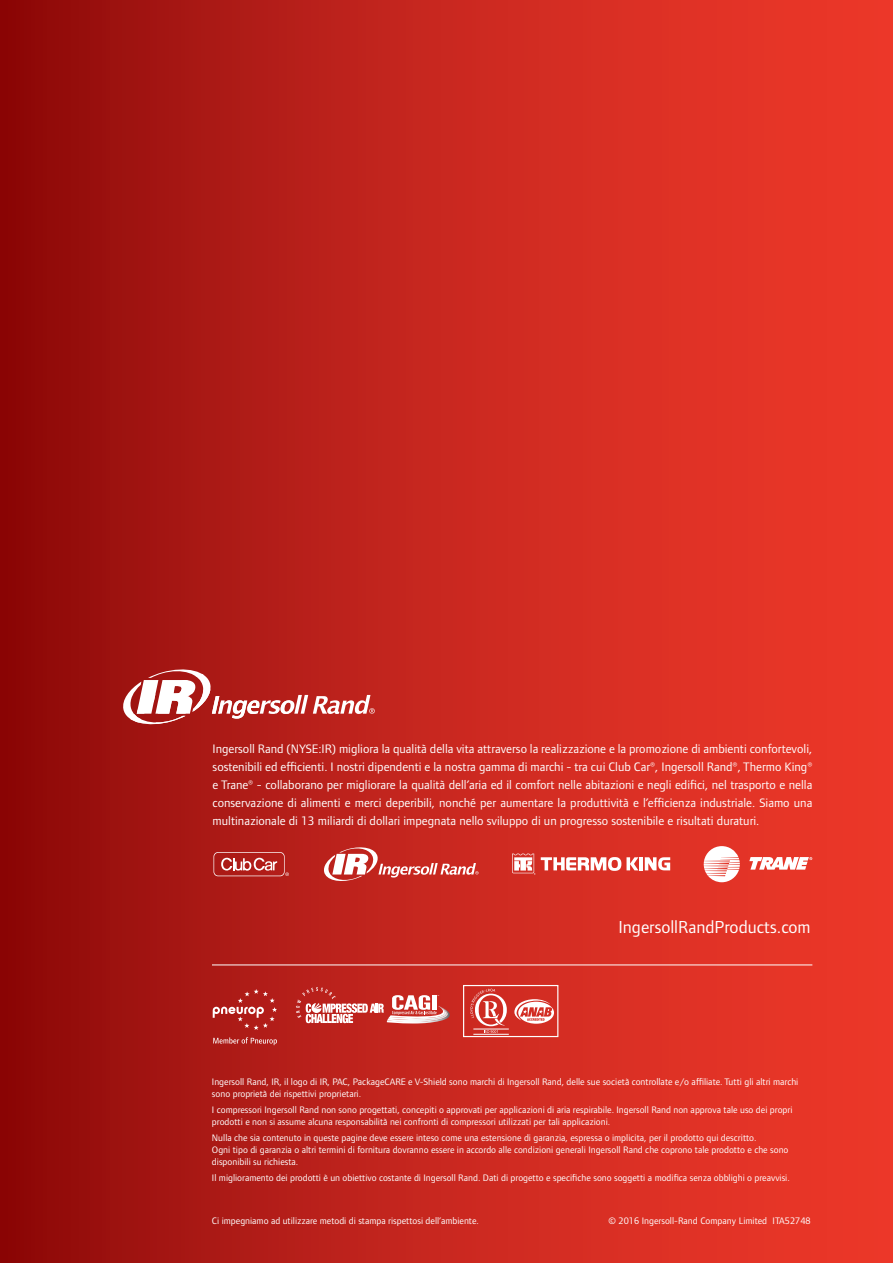
<style>
.page{position:relative;width:893px;height:1263px;background:#fff}
.page>*{position:absolute;margin:0;border:0;box-sizing:border-box;transform-origin:0 0}
.t1{font:18px "Foundry Form Sans";color:#fff}
.t2{font:12.75px/18px "Foundry Form Sans";color:#fff;text-align:justify}
.t3{font:9.75px/12px "Foundry Form Sans";color:#fff}
.t4{font:300 condensed 2.7px "Helvetica Neue";color:#fff}
</style>
<div class="page">
<div style="left:0;top:0;width:893px;height:1263px;background:linear-gradient(to right,#920d0c,#f63d2e)"></div>
<div style="left:463px;top:985px;width:95px;height:52px;border:1px solid #fff"></div>
<svg style="left:514px;top:999px;width:40px;height:25px"></svg>
<hr style="left:473px;top:1029px;width:36px;height:1px;background:#fff">
<hr style="left:473px;top:1034px;width:36px;height:1px;background:#fff">
<svg style="left:213px;top:989px;width:64px;height:41px;background:#b83733"></svg>
<svg style="left:213px;top:1037px;width:64px;height:8px"></svg>
<svg style="left:296px;top:987px;width:211px;height:46px;background:#d05751"></svg>
<svg style="left:122px;top:666px;width:253px;height:62px"></svg>
<hr style="left:212px;top:965px;width:600px;height:1px;background:#fff">
<svg style="left:323px;top:845px;width:156px;height:38px"></svg>
<svg style="left:541px;top:857px;width:97px;height:14px"></svg>
<hr style="left:639px;top:857px;width:4px;height:13px;background:#fff">
<svg style="left:645px;top:857px;width:25px;height:13px"></svg>
<svg style="left:512px;top:854px;width:23px;height:21px"></svg>
<svg style="left:704px;top:846px;width:36px;height:36px"></svg>
<svg style="left:749px;top:857px;width:63px;height:13px"></svg>
<svg style="left:214px;top:852px;width:75px;height:24px;background:#bf4a47"></svg>
<p class="t2" style="left:213px;top:740px;width:601px">Ingersoll Rand (NYSE:IR) migliora la qualità della vita attraverso la realizzazione e la promozione di ambienti confortevoli, sostenibili ed efficienti. I nostri dipendenti e la nostra gamma di marchi - tra cui Club Car®, Ingersoll Rand®, Thermo King® e Trane® - collaborano per migliorare la qualità dell’aria ed il comfort nelle abitazioni e negli edifici, nel trasporto e nella conservazione di alimenti e merci deperibili, nonché per aumentare la produttività e l’efficienza industriale. Siamo una multinazionale di 13 miliardi di dollari impegnata nello sviluppo di un progresso sostenibile e risultati duraturi.</p>
<p class="t4" style="left:438px;top:995px;width:3px">™</p>
<h1 class="t1" style="left:618px;top:916px;width:194px">IngersollRandProducts.com</h1>
<p class="t3" style="left:212px;top:1075px;width:588px">Ingersoll Rand, IR, il logo di IR, PAC, PackageCARE e V-Shield sono marchi di Ingersoll Rand, delle sue società controllate e/o affiliate. Tutti gli altri marchi sono proprietà dei rispettivi proprietari.</p>
<p class="t3" style="left:212px;top:1104px;width:582px">I compressori Ingersoll Rand non sono progettati, concepiti o approvati per applicazioni di aria respirabile. Ingersoll Rand non approva tale uso dei propri prodotti e non si assume alcuna responsabilità nei confronti di compressori utilizzati per tali applicazioni.</p>
<p class="t3" style="left:212px;top:1132px;width:578px">Nulla che sia contenuto in queste pagine deve essere inteso come una estensione di garanzia, espressa o implicita, per il prodotto qui descritto.<br>Ogni tipo di garanzia o altri termini di fornitura dovranno essere in accordo alle condizioni generali Ingersoll Rand che coprono tale prodotto e che sono disponibili su richiesta.</p>
<p class="t3" style="left:212px;top:1172px;width:579px">Il miglioramento dei prodotti è un obiettivo costante di Ingersoll Rand. Dati di progetto e specifiche sono soggetti a modifica senza obblighi o preavvisi.</p>
<p class="t3" style="left:212px;top:1214px;width:268px">Ci impegniamo ad utilizzare metodi di stampa rispettosi dell’ambiente.</p>
<p class="t3" style="left:608px;top:1214px;width:204px">© 2016 Ingersoll-Rand Company Limited ITA52748</p>
</div>
